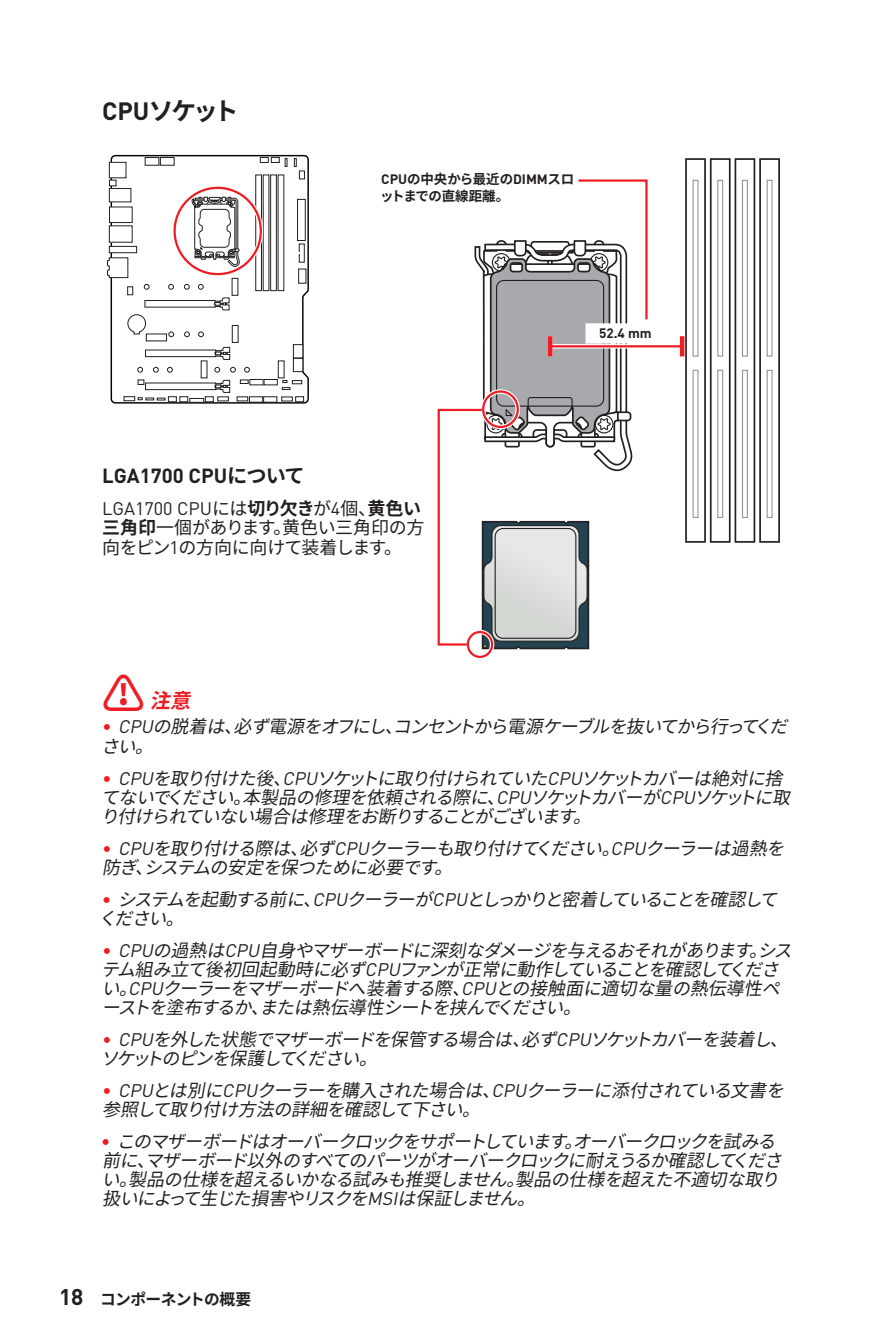
<style>
.page{position:relative;width:893px;height:1340px;background:#fff}
.page>*{position:absolute;margin:0;border:0;box-sizing:border-box;transform-origin:0 0}
.t1{font:700 24.75px "MSI Din Pro Noto CJK";letter-spacing:-.055em;color:#231f20}
.t2{font:700 20.25px "MSI Din Pro Noto CJK";color:#231f20}
.t3{font:italic 700 20.25px "MSI Din Pro Noto CJK";color:#ee1d23}
.t4{font:italic 18px/19.1px "MSI Din Pro Noto CJK";color:#231f20}
.t5{font:18px/19.1px "MSI Din Pro Noto CJK";letter-spacing:-.015em;color:#231f20}
.t6{font:700 15.75px "MSI Din Pro Noto CJK";letter-spacing:-.04em;color:#231f20}
.t7{font:700 13.5px/16.2px "MSI Din Pro Noto CJK";color:#231f20}
.s1{font-weight:700}
.s2{font-style:normal;font-size:42.75px}
.s3{font-weight:700;font-style:normal;color:#ee1d23}
.s4{font-size:22.5px}
</style>
<div class="page">
<div style="left:685px;top:158px;width:21px;height:384px;border:2px solid #231f20"></div>
<div style="left:692px;top:370px;width:6px;height:148px;border:1px solid #939598"></div>
<div style="left:692px;top:180px;width:6px;height:177px;border:1px solid #939598"></div>
<div style="left:710px;top:158px;width:21px;height:384px;border:2px solid #231f20"></div>
<div style="left:717px;top:370px;width:6px;height:148px;border:1px solid #939598"></div>
<div style="left:717px;top:180px;width:6px;height:177px;border:1px solid #939598"></div>
<div style="left:735px;top:158px;width:20px;height:384px;border:2px solid #231f20"></div>
<div style="left:742px;top:370px;width:6px;height:148px;border:1px solid #939598"></div>
<div style="left:742px;top:180px;width:6px;height:177px;border:1px solid #939598"></div>
<div style="left:759px;top:158px;width:21px;height:384px;border:2px solid #231f20"></div>
<div style="left:767px;top:370px;width:6px;height:148px;border:1px solid #939598"></div>
<div style="left:767px;top:180px;width:6px;height:177px;border:1px solid #939598"></div>
<svg style="left:110px;top:154px;width:199px;height:250px"></svg>
<div style="left:255px;top:174px;width:7px;height:117px;border:1px solid #231f20"></div>
<div style="left:270px;top:174px;width:7px;height:117px;border:1px solid #231f20"></div>
<div style="left:281px;top:396px;width:12px;height:5px;border:1px solid #231f20"></div>
<svg style="left:144px;top:156px;width:31px;height:10px"></svg>
<div style="left:298px;top:268px;width:8px;height:16px;border:1px solid #231f20"></div>
<svg style="left:297px;top:198px;width:9px;height:65px"></svg>
<div style="left:249px;top:397px;width:14px;height:5px;background:#fff"></div>
<div style="left:249px;top:396px;width:14px;height:6px;border:1px solid #231f20"></div>
<div style="left:264px;top:397px;width:13px;height:5px;background:#fff"></div>
<div style="left:293px;top:358px;width:10px;height:13px;background:#fff"></div>
<div style="left:293px;top:358px;width:10px;height:14px;border:1px solid #231f20"></div>
<div style="left:293px;top:344px;width:10px;height:14px;background:#fff"></div>
<div style="left:293px;top:344px;width:10px;height:14px;border:1px solid #231f20"></div>
<div style="left:264px;top:379px;width:13px;height:6px;background:#fff"></div>
<div style="left:264px;top:379px;width:14px;height:6px;border:1px solid #231f20"></div>
<div style="left:250px;top:379px;width:13px;height:6px;background:#fff"></div>
<div style="left:249px;top:379px;width:15px;height:6px;border:1px solid #231f20"></div>
<svg style="left:145px;top:346px;width:86px;height:14px"></svg>
<div style="left:278px;top:360px;width:7px;height:18px;border:1px solid #231f20"></div>
<svg style="left:244px;top:367px;width:6px;height:5px"></svg>
<svg style="left:230px;top:367px;width:6px;height:5px"></svg>
<svg style="left:214px;top:367px;width:6px;height:5px"></svg>
<svg style="left:167px;top:367px;width:6px;height:5px"></svg>
<svg style="left:153px;top:367px;width:6px;height:5px"></svg>
<svg style="left:137px;top:367px;width:6px;height:5px"></svg>
<div style="left:232px;top:325px;width:7px;height:18px;border:1px solid #231f20"></div>
<div style="left:232px;top:278px;width:6px;height:18px;border:1px solid #231f20"></div>
<div style="left:146px;top:333px;width:21px;height:8px;border:1px solid #231f20"></div>
<svg style="left:295px;top:396px;width:10px;height:7px"></svg>
<div style="left:124px;top:396px;width:11px;height:5px;border:1px solid #231f20"></div>
<div style="left:240px;top:379px;width:9px;height:5px;border:1px solid #231f20"></div>
<svg style="left:127px;top:284px;width:103px;height:53px"></svg>
<div style="left:109px;top:226px;width:23px;height:16px;background:#fff"></div>
<div style="left:109px;top:162px;width:17px;height:16px;background:#fff"></div>
<div style="left:109px;top:162px;width:17px;height:16px;border:1px solid #231f20"></div>
<div style="left:109px;top:180px;width:8px;height:6px;border:1px solid #231f20"></div>
<div style="left:110px;top:207px;width:22px;height:15px;background:#fff"></div>
<div style="left:109px;top:206px;width:24px;height:17px;border:1px solid #231f20"></div>
<svg style="left:107px;top:257px;width:22px;height:21px"></svg>
<div style="left:109px;top:188px;width:22px;height:14px;background:#fff"></div>
<div style="left:109px;top:188px;width:22px;height:14px;border:1px solid #231f20"></div>
<div style="left:109px;top:246px;width:28px;height:7px;background:#fff"></div>
<div style="left:109px;top:246px;width:28px;height:7px;border:1px solid #231f20"></div>
<svg style="left:191px;top:196px;width:50px;height:71px"></svg>
<svg style="left:282px;top:380px;width:9px;height:10px"></svg>
<div style="left:292px;top:380px;width:10px;height:4px;border:1px solid #231f20"></div>
<svg style="left:259px;top:156px;width:29px;height:11px"></svg>
<svg style="left:294px;top:158px;width:11px;height:22px"></svg>
<svg style="left:138px;top:379px;width:93px;height:24px"></svg>
<div style="left:172px;top:186px;width:91px;height:90px;border:4px solid #fff;border-radius:50%"></div>
<div style="left:173px;top:187px;width:89px;height:88px;border:2px solid #ee1d23;border-radius:50%"></div>
<div style="left:466px;top:630px;width:28px;height:29px;border:4px solid #fff;border-radius:50%"></div>
<div style="left:467px;top:631px;width:26px;height:27px;border:2px solid #ee1d23;border-radius:50%"></div>
<svg style="left:651px;top:344px;width:29px;height:4px"></svg>
<hr style="left:550px;top:345px;width:132px;height:2px;background:#ee1d23">
<hr style="left:680px;top:336px;width:4px;height:20px;background:#ee1d23">
<svg style="left:437px;top:179px;width:214px;height:471px"></svg>
<h1 class="t1" style="left:102px;top:97px;width:138px">CPUソケット</h1>
<p class="t7" style="left:380px;top:172px;width:196px">CPUの中央から最近のDIMMスロットまでの直線距離。</p>
<p class="t7" style="left:599px;top:325px;width:54px">52.4 mm</p>
<p class="t2" style="left:102px;top:464px;width:204px">LGA1700 CPUについて</p>
<p class="t5" style="left:102px;top:499px;width:324px">LGA1700 CPUには<span class="s1">切り欠き</span>が4個、<span class="s1">黄色い三角印</span>一個があります。黄色い三角印の方向をピン1の方向に向けて装着します。</p>
<p class="t3" style="left:102px;top:689px;width:100px"><span class="s2">⚠</span> 注意</p>
<p class="t4" style="left:101px;top:717px;width:697px"><span class="s3">∙</span> CPUの脱着は、必ず電源をオフにし、コンセントから電源ケーブルを抜いてから行ってください。</p>
<p class="t4" style="left:101px;top:768px;width:700px"><span class="s3">∙</span> CPUを取り付けた後、CPUソケットに取り付けられていたCPUソケットカバーは絶対に捨てないでください。本製品の修理を依頼される際に、CPUソケットカバーがCPUソケットに取り付けられていない場合は修理をお断りすることがございます。</p>
<p class="t4" style="left:102px;top:839px;width:693px"><span class="s3">∙</span> CPUを取り付ける際は、必ずCPUクーラーも取り付けてください。CPUクーラーは過熱を防ぎ、システムの安定を保つために必要です。</p>
<p class="t4" style="left:100px;top:890px;width:688px"><span class="s3">∙</span> システムを起動する前に、CPUクーラーがCPUとしっかりと密着していることを確認してください。</p>
<p class="t4" style="left:101px;top:941px;width:701px"><span class="s3">∙</span> CPUの過熱はCPU自身やマザーボードに深刻なダメージを与えるおそれがあります。システム組み立て後初回起動時に必ずCPUファンが正常に動作していることを確認してください。CPUクーラーをマザーボードへ装着する際、CPUとの接触面に適切な量の熱伝導性ペーストを塗布するか、または熱伝導性シートを挟んでください。</p>
<p class="t4" style="left:101px;top:1030px;width:697px"><span class="s3">∙</span> CPUを外した状態でマザーボードを保管する場合は、必ずCPUソケットカバーを装着し、ソケットのピンを保護してください。</p>
<p class="t4" style="left:102px;top:1081px;width:693px"><span class="s3">∙</span> CPUとは別にCPUクーラーを購入された場合は、CPUクーラーに添付されている文書を参照して取り付け方法の詳細を確認して下さい。</p>
<p class="t4" style="left:101px;top:1132px;width:692px"><span class="s3">∙</span> このマザーボードはオーバークロックをサポートしています。オーバークロックを試みる前に、マザーボード以外のすべてのパーツがオーバークロックに耐えうるか確認してください。製品の仕様を超えるいかなる試みも推奨しません。製品の仕様を超えた不適切な取り扱いによって生じた損害やリスクをMSIは保証しません。</p>
<p class="t6" style="left:59px;top:1289px;width:194px"><span class="s4">18</span> コンポーネントの概要</p>
</div>
